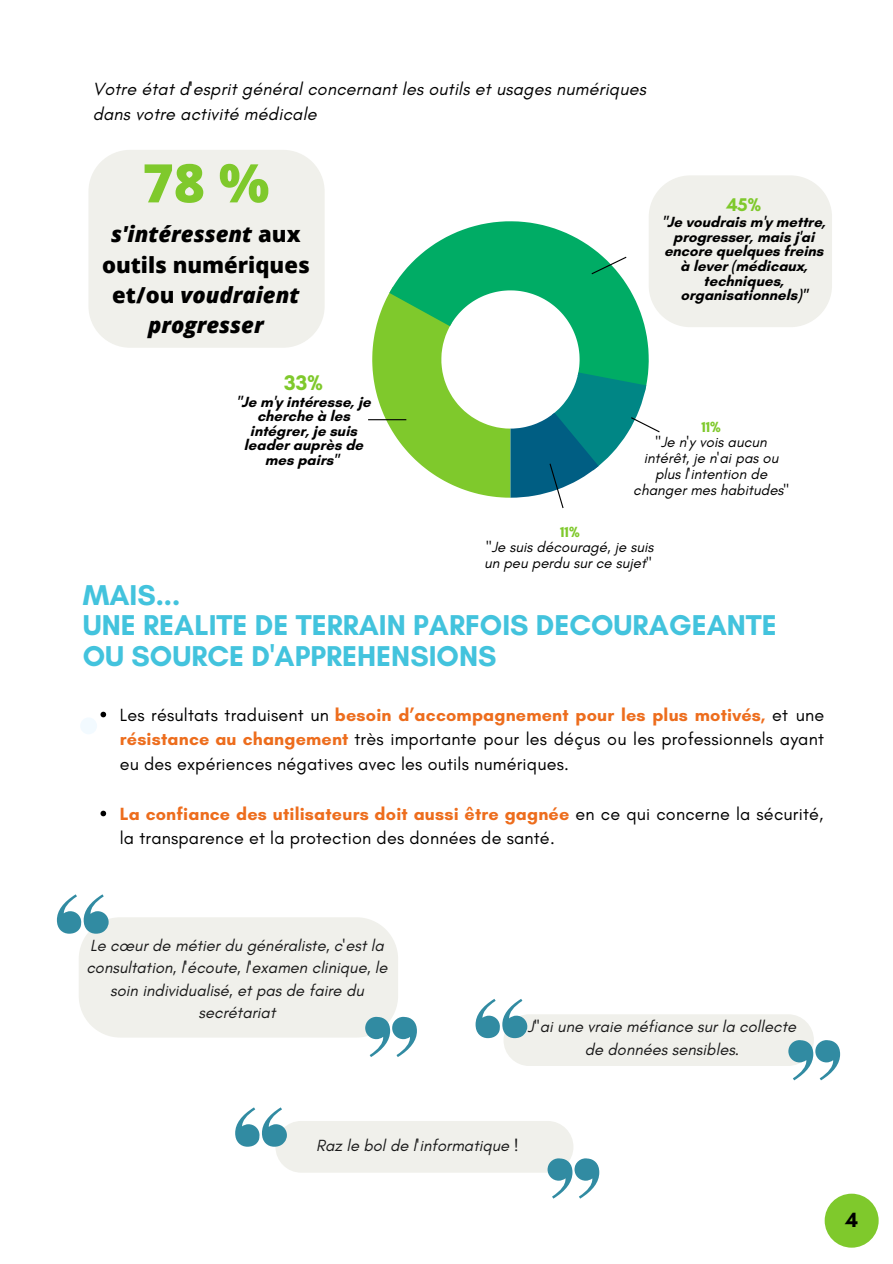
<style>
.page{position:relative;width:893px;height:1264px;background:#fff}
.page>*{position:absolute;margin:0;border:0;box-sizing:border-box;transform-origin:0 0}
.t1{font:800 53.25px "Open Sans";color:#7fc92c}
.t2{font:700 29.25px/30.3px "Glacial Indifference";color:#43c3dd}
.t3{font:italic 800 22.05px/30.3px "Open Sans";color:#000;text-align:center}
.t4{font:700 21.6px "Glacial Indifference";color:#7fc92c}
.t5{font:700 21px "Glacial Indifference";color:#000}
.t6{font:700 18.75px "Glacial Indifference";color:#7fc92c}
.t7{font:18px/24.8px "Glacial Indifference";letter-spacing:.01em;color:#000;text-align:justify}
.t8{font:italic 18px/24.8px "Glacial Indifference";letter-spacing:.01em;color:#000}
.t9{font:italic 16.5px/22.5px "Glacial Indifference";color:#191919;text-align:center}
.t10{font:700 15px/14.5px "Glacial Indifference";color:#000;text-align:center}
.t11{font:italic 15px/15.8px "Glacial Indifference";color:#000}
.t12{font:700 15px "Glacial Indifference";color:#7fc92c}
.s1{font-style:normal}
.s2{font-weight:700;color:#ed6d1d}
</style>
<div class="page">
<div style="left:824px;top:1193px;width:54px;height:54px;background:#7fc92c;border-radius:50%"></div>
<div style="left:88px;top:150px;width:236px;height:198px;background:#f0f0eb"></div>
<hr style="left:368px;top:419px;width:38px;height:1px;background:#000">
<svg style="left:372px;top:175px;width:460px;height:334px"></svg>
<div style="left:80px;top:717px;width:17px;height:17px;background:#f2faff;border-radius:50%"></div>
<svg style="left:100px;top:711px;width:6px;height:6px"></svg>
<svg style="left:100px;top:810px;width:6px;height:6px"></svg>
<div style="left:275px;top:1120px;width:298px;height:52px;background:#f0f0eb;border-radius:26px"></div>
<svg style="left:235px;top:1107px;width:52px;height:39px"></svg>
<svg style="left:547px;top:1158px;width:52px;height:40px"></svg>
<svg style="left:57px;top:894px;width:360px;height:163px"></svg>
<div style="left:503px;top:1014px;width:310px;height:51px;background:#f0f0eb;border-radius:26px"></div>
<svg style="left:475px;top:999px;width:52px;height:39px"></svg>
<svg style="left:788px;top:1040px;width:52px;height:40px"></svg>
<p class="t8" style="left:93px;top:77px;width:554px">Votre état d'esprit général concernant les outils et usages numériques dans votre activité médicale</p>
<h1 class="t1" style="left:142px;top:145px;width:128px">78 %</h1>
<p class="t3" style="left:102px;top:219px;width:209px">s'intéressent <span class="s1">aux outils numériques et/ou</span> voudraient progresser</p>
<p class="t4" style="left:284px;top:369px;width:40px">33%</p>
<p class="t10" style="left:236px;top:394px;width:136px">"Je m'y intéresse, je cherche à les intégrer, je suis leader auprès de mes pairs"</p>
<p class="t6" style="left:726px;top:193px;width:36px">45%</p>
<p class="t10" style="left:661px;top:215px;width:165px">"Je voudrais m'y mettre, progresser, mais j'ai encore quelques freins à lever (médicaux, techniques, organisationnels)"</p>
<p class="t12" style="left:701px;top:417px;width:21px">11%</p>
<p class="t11" style="left:633px;top:434px;width:157px;text-align:center">"Je n'y vois aucun intérêt, je n'ai pas ou plus l'intention de changer mes habitudes"</p>
<p class="t12" style="left:560px;top:522px;width:21px">11%</p>
<p class="t11" style="left:484px;top:539px;width:171px">"Je suis découragé, je suis un peu perdu sur ce sujet"</p>
<h2 class="t2" style="left:83px;top:579px;width:695px">MAIS...<br>UNE REALITE DE TERRAIN PARFOIS DECOURAGEANTE<br>OU SOURCE D'APPREHENSIONS</h2>
<p class="t7" style="left:120px;top:702px;width:705px">Les résultats traduisent un <span class="s2">besoin d’accompagnement pour les plus motivés,</span> et une <span class="s2">résistance au changement</span> très importante pour les déçus ou les professionnels ayant eu des expériences négatives avec les outils numériques.</p>
<p class="t7" style="left:120px;top:801px;width:705px"><span class="s2">La confiance des utilisateurs doit aussi être gagnée</span> en ce qui concerne la sécurité, la transparence et la protection des données de santé.</p>
<p class="t9" style="left:86px;top:933px;width:302px">Le cœur de métier du généraliste, c'est la consultation, l'écoute, l'examen clinique, le soin individualisé, et pas de faire du secrétariat</p>
<p class="t9" style="left:528px;top:1015px;width:269px">J''ai une vraie méfiance sur la collecte de données sensibles.</p>
<p class="t9" style="left:316px;top:1134px;width:204px">Raz le bol de l'informatique !</p>
<p class="t5" style="left:845px;top:1207px;width:14px">4</p>
</div>
